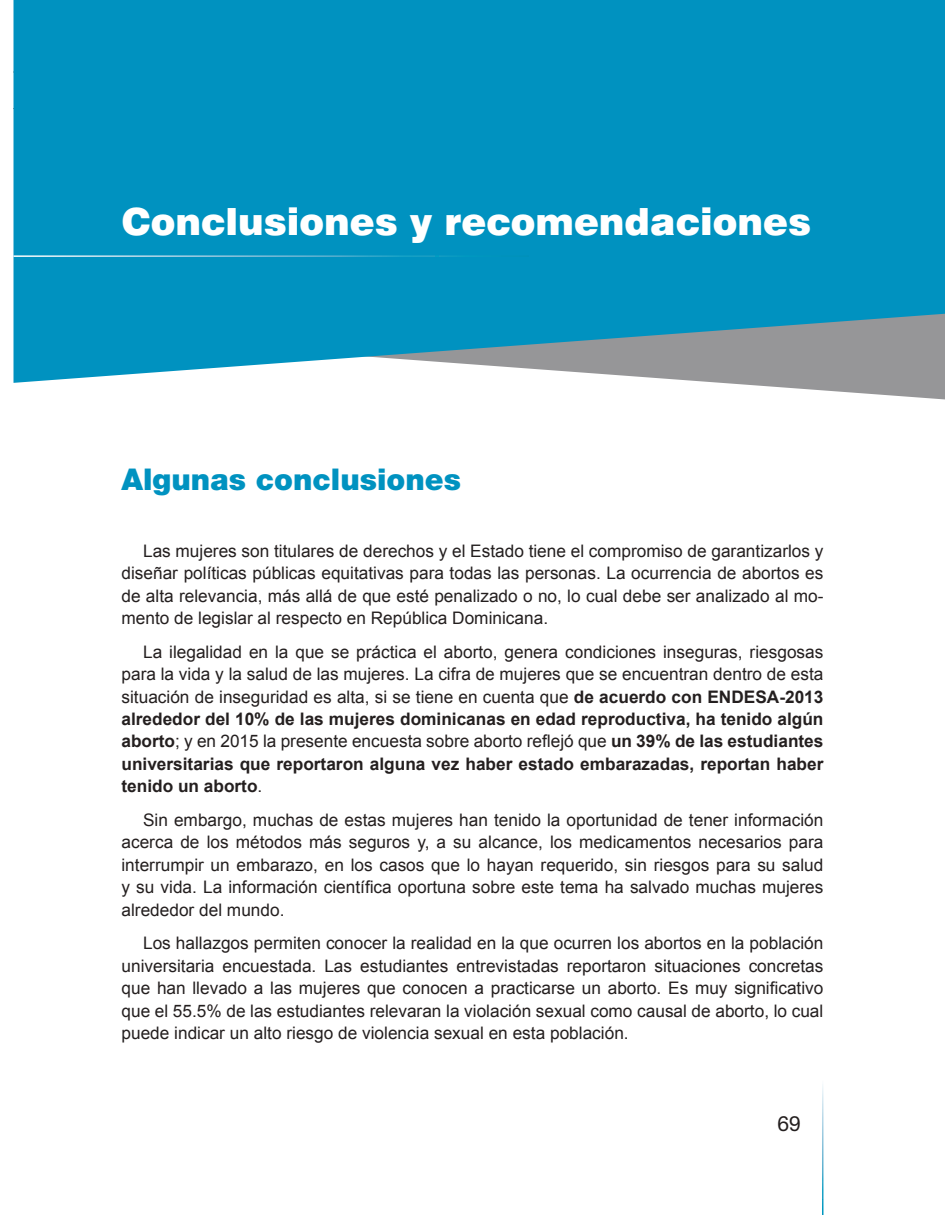
<style>
.page{position:relative;width:945px;height:1215px;background:#fff}
.page>*{position:absolute;margin:0;border:0;box-sizing:border-box;transform-origin:0 0}
.t1{font:900 37.5px "Swiss 721 BT";color:#fff}
.t2{font:900 30px "Helvetica Neue";color:#0092c0}
.t3{font:21px "Helvetica Neue";color:#241f1f}
.t4{font:17.25px/22.5px "Arial";color:#241f1f;text-align:justify}
.s1{font-weight:700}
</style>
<div class="page">
<svg style="left:725px;top:383px;width:220px;height:16px"></svg>
<svg style="left:14px;top:0;width:931px;height:383px;background:#1095bf"></svg>
<hr style="left:14px;top:255px;width:515px;height:2px;background:#fff">
<h1 class="t1" style="left:122px;top:198px;width:691px">Conclusiones y recomendaciones</h1>
<h2 class="t2" style="left:122px;top:461px;width:341px">Algunas conclusiones</h2>
<p class="t4" style="left:122px;top:540px;width:704px;text-indent:22px">Las mujeres son titulares de derechos y el Estado tiene el compromiso de garantizarlos y diseñar políticas públicas equitativas para todas las personas. La ocurrencia de abortos es de alta relevancia, más allá de que esté penalizado o no, lo cual debe ser analizado al mo&shy;mento de legislar al respecto en República Dominicana.</p>
<p class="t4" style="left:122px;top:641px;width:704px;text-indent:22px">La ilegalidad en la que se práctica el aborto, genera condiciones inseguras, riesgosas para la vida y la salud de las mujeres. La cifra de mujeres que se encuentran dentro de esta situación de inseguridad es alta, si se tiene en cuenta que <span class="s1">de acuerdo con ENDESA-2013 alrededor del 10% de las mujeres dominicanas en edad reproductiva, ha tenido algún aborto</span>; y en 2015 la presente encuesta sobre aborto reflejó que <span class="s1">un 39% de las estudiantes universitarias que reportaron alguna vez haber estado embarazadas, reportan haber tenido un aborto</span>.</p>
<p class="t4" style="left:122px;top:809px;width:704px;text-indent:22px">Sin embargo, muchas de estas mujeres han tenido la oportunidad de tener información acerca de los métodos más seguros y, a su alcance, los medicamentos necesarios para interrumpir un embarazo, en los casos que lo hayan requerido, sin riesgos para su salud y su vida. La información científica oportuna sobre este tema ha salvado muchas mujeres alrededor del mundo.</p>
<p class="t4" style="left:122px;top:932px;width:703px;text-indent:22px">Los hallazgos permiten conocer la realidad en la que ocurren los abortos en la población universitaria encuestada. Las estudiantes entrevistadas reportaron situaciones concretas que han llevado a las mujeres que conocen a practicarse un aborto. Es muy significativo que el 55.5% de las estudiantes relevaran la violación sexual como causal de aborto, lo cual puede indicar un alto riesgo de violencia sexual en esta población.</p>
<p class="t3" style="left:777px;top:1111px;width:25px">69</p>
</div>
